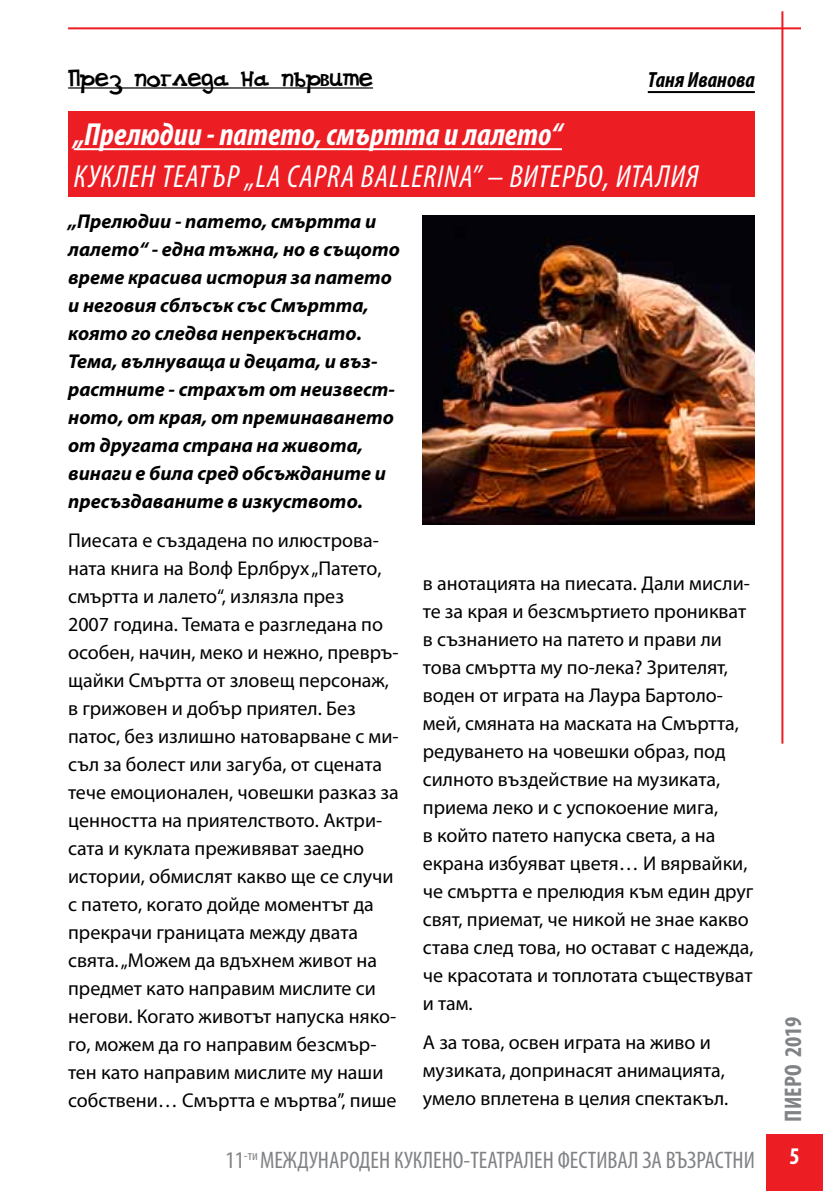
<style>
.page{position:relative;width:823px;height:1191px;background:#fff}
.page>*{position:absolute;margin:0;border:0;box-sizing:border-box;transform-origin:0 0}
.t1{font:italic condensed 32px "Myriad Pro";letter-spacing:.025em;color:#fff}
.t2{font:italic 700 condensed 32px "Myriad Pro";color:#fff}
.t3{font:condensed 24px "Myriad Pro";color:#808285}
.t4{font:24px "DS Goose";color:#000}
.t5{font:700 condensed 24px "Myriad Pro";color:#808285}
.t6{font:700 condensed 24px "Myriad Pro";color:#fff}
.t7{font:italic 700 condensed 22px "Myriad Pro";color:#000}
.t8{font:20px/28px "Myriad Pro";color:#000}
.t9{font:italic 700 20px/28px "Myriad Pro";color:#000}
</style>
<div class="page">
<div style="left:765px;top:1134px;width:57px;height:57px;background:#ed1d24"></div>
<hr style="left:68px;top:87px;width:305px;height:2px;background:#000">
<div style="left:68px;top:111px;width:686px;height:86px;background:#ed1d24"></div>
<hr style="left:74px;top:148px;width:487px;height:2px;background:#fff">
<hr style="left:647px;top:91px;width:107px;height:2px;background:#000">
<img style="left:422px;top:215px;width:332px;height:309px">
<hr style="left:68px;top:27px;width:732px;height:2px;background:#ed1d24">
<hr style="left:781px;top:11px;width:2px;height:732px;background:#ed1d24">
<p class="t4" style="left:68px;top:63px;width:306px">През погледа на първите</p>
<p class="t7" style="left:647px;top:66px;width:108px">Tаня Иванова</p>
<h1 class="t2" style="left:74px;top:115px;width:489px">„Прелюдии - патето, смъртта и лалето“</h1>
<h1 class="t1" style="left:74px;top:157px;width:626px">КУКЛЕН ТЕАТЪР „LA CAPRA BALLERINA” – ВИТЕРБО, ИТАЛИЯ</h1>
<p class="t9" style="left:68px;top:206px;width:333px">„Прелюдии - патето, смъртта и лалето“ - една тъжна, но в същото време красива история за патето и неговия сблъсък със Смъртта, която го следва непрекъснато.<br>Тема, вълнуваща и децата, и въз&shy;растните - страхът от неизвест&shy;ното, от края, от преминаването от другата страна на живота, винаги е била сред обсъжданите и пресъздаваните в изкуството.</p>
<p class="t8" style="left:68px;top:526px;width:332px">Пиесата е създадена по илюстрова&shy;ната книга на Волф Ерлбрух „Патето, смъртта и лалето“, излязла през<br>2007 година. Темата е разгледана по особен, начин, меко и нежно, превръ&shy;щайки Смъртта от зловещ персонаж, в грижовен и добър приятел. Без патос, без излишно натоварване с ми&shy;съл за болест или загуба, от сцената тече емоционален, човешки разказ за ценността на приятелството. Актри&shy;сата и куклата преживяват заедно истории, обмислят какво ще се случи с патето, когато дойде моментът да прекрачи границата между двата свята. „Можем да вдъхнем живот на предмет като направим мислите си негови. Когато животът напуска няко&shy;го, можем да го направим безсмър&shy;тен като направим мислите му наши собствени… Смъртта е мъртва”, пише</p>
<p class="t8" style="left:422px;top:568px;width:332px">в анотацията на пиесата. Дали мисли&shy;те за края и безсмъртието проникват в съзнанието на патето и прави ли това смъртта му по-лека? Зрителят, воден от играта на Лаура Бартоло&shy;мей, смяната на маската на Смъртта, редуването на човешки образ, под силното въздействие на музиката, приема леко и с успокоение мига,<br>в който патето напуска света, а на екрана избуяват цветя… И вярвайки, че смъртта е прелюдия към един друг свят, приемат, че никой не знае какво става след това, но остават с надежда, че красотата и топлотата съществуват и там.</p>
<p class="t8" style="left:422px;top:1028px;width:307px">А за това, освен играта на живо и музиката, допринасят анимацията, умело вплетена в целия спектакъл.</p>
<p class="t5" style="left:777px;top:1121px;width:107px;rotate:-90deg">ПИЕРО 2019</p>
<p class="t3" style="left:225px;top:1145px;width:530px">11<sup>-ти</sup> МЕЖДУНАРОДЕН КУКЛЕНО-ТЕАТРАЛЕН ФЕСТИВАЛ ЗА ВЪЗРАСТНИ</p>
<p class="t6" style="left:789px;top:1140px;width:12px">5</p>
</div>
